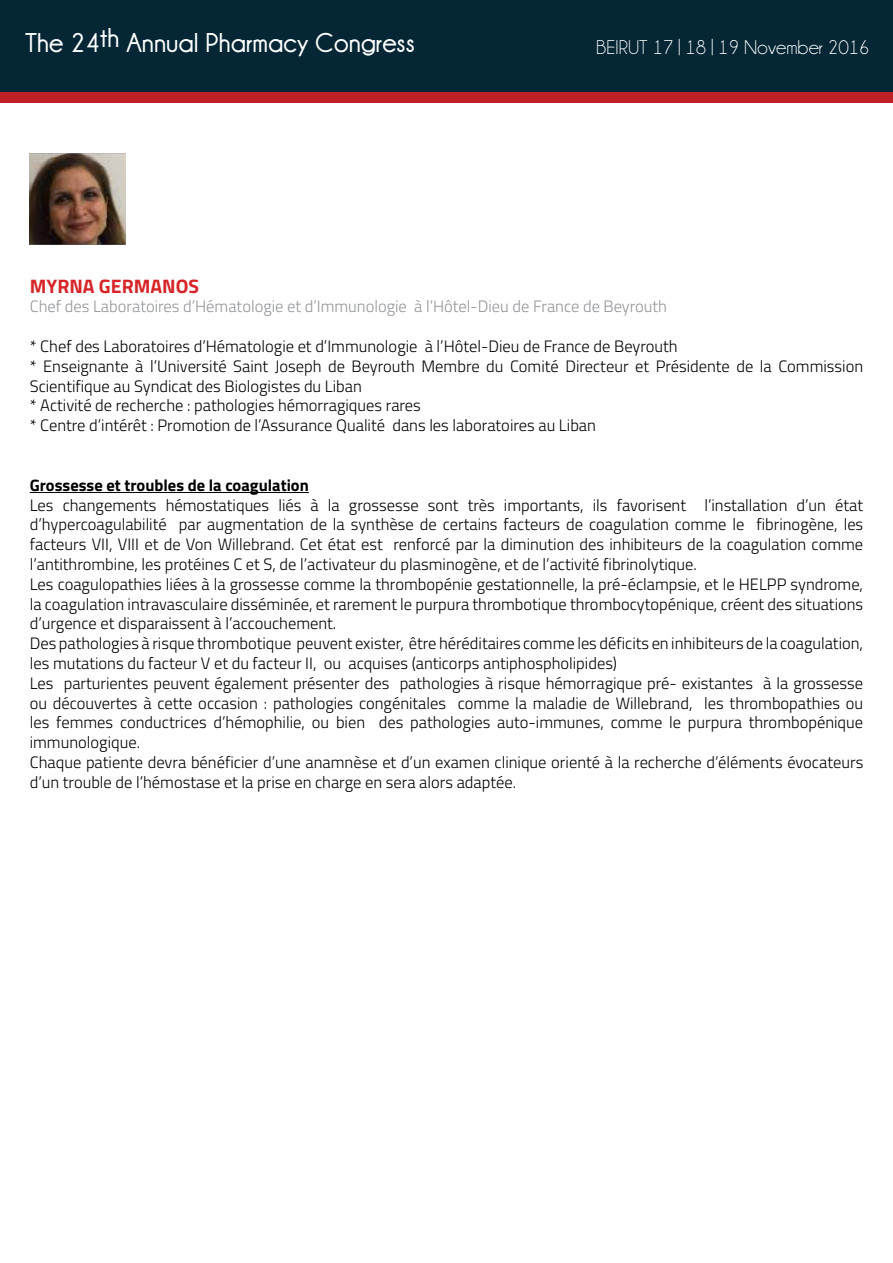
<style>
.page{position:relative;width:893px;height:1263px;background:#fff}
.page>*{position:absolute;margin:0;border:0;box-sizing:border-box;transform-origin:0 0}
.t1{font:700 27.3px "Champagne&Limousines";color:#fff}
.t2{font:20.1px "Champagne&Limousines";color:#fff}
.t3{font:700 19.5px "Titillium";color:#d72428}
.t4{font:300 16.5px/19.8px "Titillium";color:#000}
.t5{font:300 16.5px "Titillium";color:#939598}
.t6{font:700 16.5px "Titillium";color:#000}
</style>
<div class="page">
<div style="left:0;top:0;width:893px;height:92px;background:#042635"></div>
<div style="left:0;top:92px;width:893px;height:10px;background:#bf2026"></div>
<hr style="left:30px;top:492px;width:279px;height:1px;background:#000">
<img style="left:30px;top:153px;width:95px;height:92px">
<h1 class="t1" style="left:25px;top:28px;width:391px">The 24th Annual Pharmacy Congress</h1>
<p class="t2" style="left:596px;top:36px;width:275px">BEIRUT 17 | 18 | 19 November 2016</p>
<p class="t3" style="left:30px;top:271px;width:171px">MYRNA GERMANOS</p>
<p class="t5" style="left:30px;top:295px;width:639px">Chef des Laboratoires d’Hématologie et d’Immunologie à l’Hôtel-Dieu de France de Beyrouth</p>
<p class="t4" style="left:30px;top:336px;width:835px">* Chef des Laboratoires d’Hématologie et d’Immunologie à l’Hôtel-Dieu de France de Beyrouth<br>* Enseignante à l’Université Saint Joseph de Beyrouth Membre du Comité Directeur et Présidente de la Commission Scientifique au Syndicat des Biologistes du Liban<br>* Activité de recherche : pathologies hémorragiques rares<br>* Centre d’intérêt : Promotion de l’Assurance Qualité dans les laboratoires au Liban</p>
<p class="t6" style="left:30px;top:472px;width:281px">Grossesse et troubles de la coagulation</p>
<p class="t4" style="left:30px;top:494px;width:835px">Les changements hémostatiques liés à la grossesse sont très importants, ils favorisent l’installation d’un état d’hypercoagulabilité par augmentation de la synthèse de certains facteurs de coagulation comme le fibrinogène, les facteurs VII, VIII et de Von Willebrand. Cet état est renforcé par la diminution des inhibiteurs de la coagulation comme l’antithrombine, les protéines C et S, de l’activateur du plasminogène, et de l’activité fibrinolytique.<br>Les coagulopathies liées à la grossesse comme la thrombopénie gestationnelle, la pré-éclampsie, et le HELPP syndrome, la coagulation intravasculaire disséminée, et rarement le purpura thrombotique thrombocytopénique, créent des situations d’urgence et disparaissent à l’accouchement.<br>Des pathologies à risque thrombotique peuvent exister, être héréditaires comme les déficits en inhibiteurs de la coagulation, les mutations du facteur V et du facteur II, ou acquises (anticorps antiphospholipides)<br>Les parturientes peuvent également présenter des pathologies à risque hémorragique pré- existantes à la grossesse ou découvertes à cette occasion : pathologies congénitales comme la maladie de Willebrand, les thrombopathies ou les femmes conductrices d’hémophilie, ou bien des pathologies auto-immunes, comme le purpura thrombopénique immunologique.<br>Chaque patiente devra bénéficier d’une anamnèse et d’un examen clinique orienté à la recherche d’éléments évocateurs d’un trouble de l’hémostase et la prise en charge en sera alors adaptée.</p>
</div>
